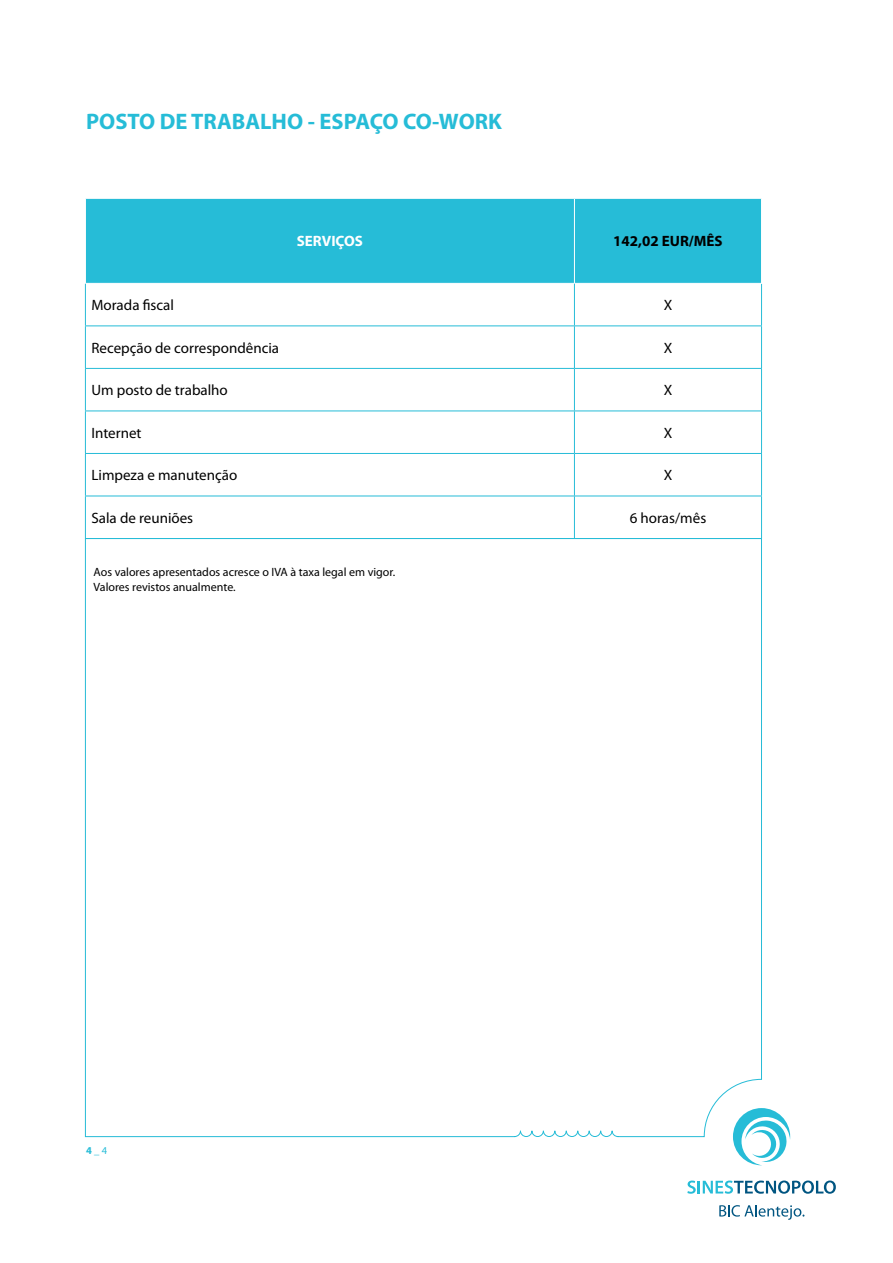
<style>
.page{position:relative;width:893px;height:1263px;background:#fff}
.page>*{position:absolute;margin:0;border:0;box-sizing:border-box;transform-origin:0 0}
.t1{font:700 22.5px "Myriad Pro";color:#26bcd7}
.t2{font:15px "Myriad Pro";color:#000}
.t3{font:700 15px "Myriad Pro";color:#000}
.t4{font:700 15px "Myriad Pro";color:#fff}
.t5{font:12px/15px "Myriad Pro";color:#000}
.t6{font:10.5px "Myriad Pro";color:#26bcd7}
.s1{font-weight:700}
</style>
<div class="page">
<div style="left:86px;top:199px;width:675px;height:84px;background:#26bcd7"></div>
<hr style="left:761px;top:284px;width:1px;height:41px;background:#26bcd7">
<hr style="left:85px;top:326px;width:1px;height:42px;background:#26bcd7">
<hr style="left:574px;top:325px;width:188px;height:1px;background:#26bcd7">
<hr style="left:574px;top:326px;width:1px;height:42px;background:#26bcd7">
<hr style="left:761px;top:326px;width:1px;height:42px;background:#26bcd7">
<hr style="left:85px;top:368px;width:489px;height:1px;background:#26bcd7">
<hr style="left:85px;top:369px;width:1px;height:42px;background:#26bcd7">
<hr style="left:574px;top:368px;width:188px;height:1px;background:#26bcd7">
<hr style="left:574px;top:369px;width:1px;height:42px;background:#26bcd7">
<hr style="left:761px;top:369px;width:1px;height:42px;background:#26bcd7">
<hr style="left:85px;top:411px;width:489px;height:1px;background:#26bcd7">
<hr style="left:85px;top:411px;width:1px;height:42px;background:#26bcd7">
<hr style="left:574px;top:411px;width:188px;height:1px;background:#26bcd7">
<hr style="left:574px;top:411px;width:1px;height:42px;background:#26bcd7">
<hr style="left:761px;top:411px;width:1px;height:42px;background:#26bcd7">
<hr style="left:85px;top:453px;width:489px;height:1px;background:#26bcd7">
<hr style="left:85px;top:454px;width:1px;height:42px;background:#26bcd7">
<hr style="left:574px;top:453px;width:188px;height:1px;background:#26bcd7">
<hr style="left:574px;top:454px;width:1px;height:42px;background:#26bcd7">
<hr style="left:761px;top:454px;width:1px;height:42px;background:#26bcd7">
<hr style="left:85px;top:496px;width:489px;height:1px;background:#26bcd7">
<hr style="left:85px;top:496px;width:1px;height:42px;background:#26bcd7">
<hr style="left:574px;top:496px;width:188px;height:1px;background:#26bcd7">
<hr style="left:574px;top:496px;width:1px;height:42px;background:#26bcd7">
<hr style="left:761px;top:496px;width:1px;height:42px;background:#26bcd7">
<hr style="left:574px;top:199px;width:1px;height:84px;background:#fff">
<hr style="left:85px;top:284px;width:1px;height:41px;background:#26bcd7">
<hr style="left:574px;top:284px;width:1px;height:41px;background:#26bcd7">
<hr style="left:85px;top:325px;width:489px;height:1px;background:#26bcd7">
<svg style="left:85px;top:538px;width:677px;height:599px"></svg>
<svg style="left:687px;top:1180px;width:149px;height:14px"></svg>
<svg style="left:719px;top:1205px;width:85px;height:15px"></svg>
<svg style="left:733px;top:1108px;width:57px;height:57px"></svg>
<h1 class="t1" style="left:86px;top:112px;width:417px">POSTO DE TRABALHO - ESPAÇO CO-WORK</h1>
<p class="t4" style="left:297px;top:235px;width:68px">SERVIÇOS</p>
<p class="t3" style="left:613px;top:235px;width:111px">142,02 EUR/MÊS</p>
<p class="t2" style="left:91px;top:299px;width:84px">Morada fiscal</p>
<p class="t2" style="left:664px;top:299px;width:10px">X</p>
<p class="t2" style="left:91px;top:341px;width:189px">Recepção de correspondência</p>
<p class="t2" style="left:664px;top:341px;width:10px">X</p>
<p class="t2" style="left:91px;top:384px;width:138px">Um posto de trabalho</p>
<p class="t2" style="left:664px;top:384px;width:10px">X</p>
<p class="t2" style="left:91px;top:427px;width:52px">Internet</p>
<p class="t2" style="left:664px;top:427px;width:10px">X</p>
<p class="t2" style="left:91px;top:469px;width:147px">Limpeza e manutenção</p>
<p class="t2" style="left:664px;top:469px;width:10px">X</p>
<p class="t2" style="left:91px;top:512px;width:103px">Sala de reuniões</p>
<p class="t2" style="left:630px;top:512px;width:78px">6 horas/mês</p>
<p class="t5" style="left:94px;top:566px;width:303px">Aos valores apresentados acresce o IVA à taxa legal em vigor.<br>Valores revistos anualmente.</p>
<p class="t6" style="left:86px;top:1146px;width:22px"><span class="s1">4</span> _ 4</p>
</div>
